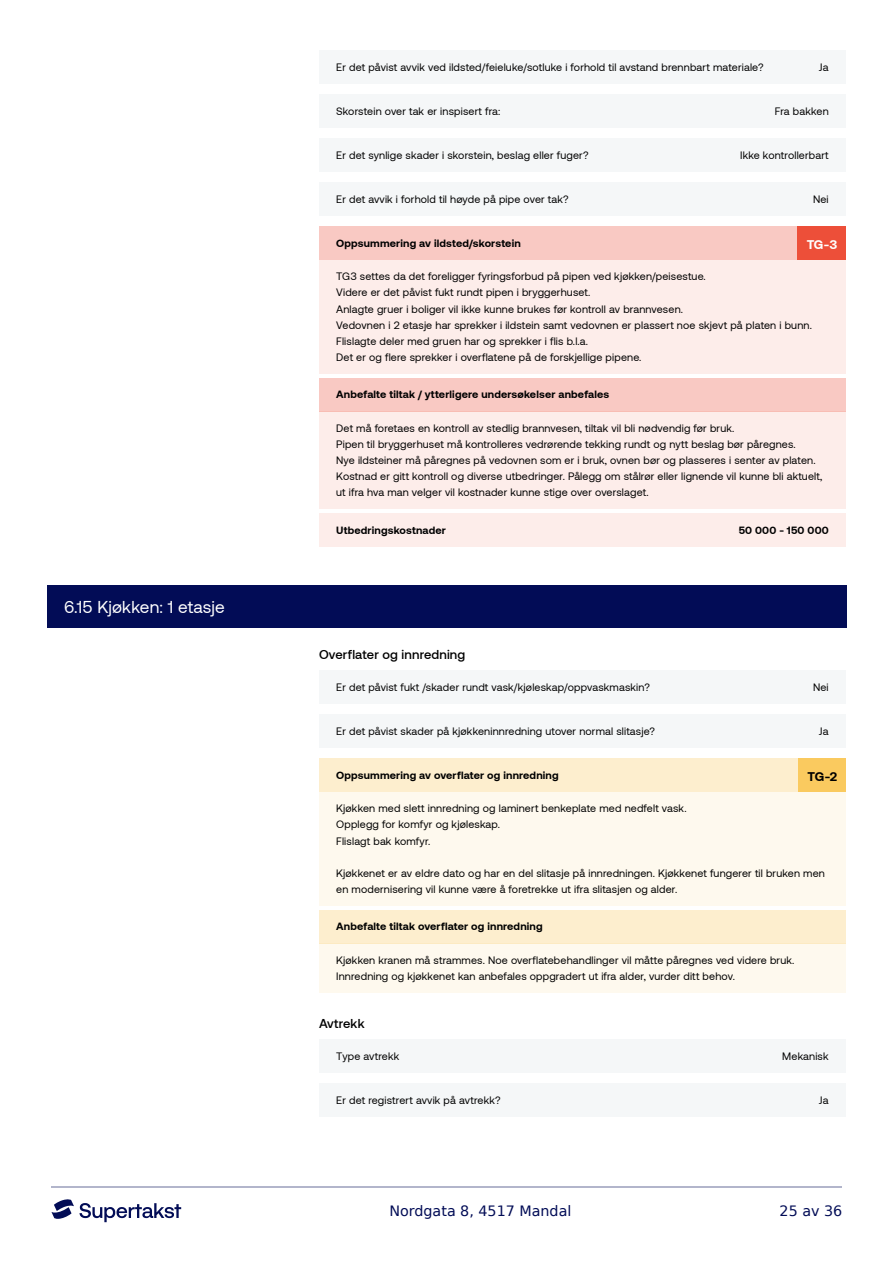
<style>
.page{position:relative;width:893px;height:1263px;background:#fff}
.page>*{position:absolute;margin:0;border:0;box-sizing:border-box;transform-origin:0 0}
.t1{font:17.1px "Aeonik";letter-spacing:.01em;color:#fff}
.t2{font:14.25px "DejaVu Sans";color:#020c56}
.t3{font:500 12.9px "Aeonik";letter-spacing:.015em;color:#000}
.t4{font:700 12.9px "Aeonik";color:#fff}
.t5{font:700 12.9px "Aeonik";color:#000}
.t6{font:10.65px/16px "Aeonik";letter-spacing:.015em;color:#000}
.t7{font:700 10.65px "Aeonik";letter-spacing:.015em;color:#000}
</style>
<div class="page">
<hr style="left:51px;top:1186px;width:791px;height:2px;background:#b2b5cb">
<svg style="left:80px;top:1203px;width:101px;height:19px"></svg>
<svg style="left:51px;top:1199px;width:23px;height:20px"></svg>
<div style="left:47px;top:585px;width:799px;height:43px;background:#020c56"></div>
<div style="left:319px;top:260px;width:527px;height:114px;background:#fdedea"></div>
<div style="left:319px;top:411px;width:527px;height:98px;background:#fdedea"></div>
<div style="left:319px;top:792px;width:527px;height:114px;background:#fef9ee"></div>
<div style="left:319px;top:943px;width:527px;height:49px;background:#fef9ee"></div>
<div style="left:319px;top:51px;width:527px;height:33px;background:#f5f7f8"></div>
<div style="left:319px;top:95px;width:527px;height:33px;background:#f5f7f8"></div>
<div style="left:319px;top:139px;width:527px;height:33px;background:#f5f7f8"></div>
<div style="left:319px;top:183px;width:527px;height:33px;background:#f5f7f8"></div>
<div style="left:319px;top:227px;width:527px;height:33px;background:#f9c9c3"></div>
<div style="left:798px;top:227px;width:48px;height:33px;background:#ed4f39"></div>
<div style="left:319px;top:378px;width:527px;height:33px;background:#f9c9c3"></div>
<div style="left:319px;top:513px;width:527px;height:33px;background:#fdedea"></div>
<div style="left:319px;top:671px;width:527px;height:33px;background:#f5f7f8"></div>
<div style="left:319px;top:715px;width:527px;height:33px;background:#f5f7f8"></div>
<div style="left:319px;top:759px;width:527px;height:33px;background:#fdeece"></div>
<div style="left:799px;top:759px;width:47px;height:33px;background:#faca5f"></div>
<div style="left:319px;top:910px;width:527px;height:33px;background:#fdeece"></div>
<div style="left:319px;top:1040px;width:527px;height:33px;background:#f5f7f8"></div>
<div style="left:319px;top:1084px;width:527px;height:33px;background:#f5f7f8"></div>
<h1 class="t1" style="left:64px;top:597px;width:162px">6.15 Kjøkken: 1 etasje</h1>
<p class="t6" style="left:336px;top:60px;width:429px">Er det påvist avvik ved ildsted/feieluke/sotluke i forhold til avstand brennbart materiale?</p>
<p class="t6" style="left:819px;top:60px;width:11px">Ja</p>
<p class="t6" style="left:336px;top:103px;width:166px">Skorstein over tak er inspisert fra:</p>
<p class="t6" style="left:775px;top:103px;width:55px">Fra bakken</p>
<p class="t6" style="left:336px;top:147px;width:254px">Er det synlige skader i skorstein, beslag eller fuger?</p>
<p class="t6" style="left:740px;top:147px;width:90px">Ikke kontrollerbart</p>
<p class="t6" style="left:336px;top:191px;width:234px">Er det avvik i forhold til høyde på pipe over tak?</p>
<p class="t6" style="left:813px;top:191px;width:17px">Nei</p>
<p class="t7" style="left:336px;top:237px;width:186px">Oppsummering av ildsted/skorstein</p>
<p class="t4" style="left:807px;top:237px;width:32px">TG-3</p>
<p class="t6" style="left:336px;top:269px;width:477px">TG3 settes da det foreligger fyringsforbud på pipen ved kjøkken/peisestue.<br>Videre er det påvist fukt rundt pipen i bryggerhuset.<br>Anlagte gruer i boliger vil ikke kunne brukes før kontroll av brannvesen.<br>Vedovnen i 2 etasje har sprekker i ildstein samt vedovnen er plassert noe skjevt på platen i bunn.<br>Flislagte deler med gruen har og sprekker i flis b.l.a.<br>Det er og flere sprekker i overflatene på de forskjellige pipene.</p>
<p class="t7" style="left:336px;top:388px;width:275px">Anbefalte tiltak / ytterligere undersøkelser anbefales</p>
<p class="t6" style="left:336px;top:420px;width:488px">Det må foretaes en kontroll av stedlig brannvesen, tiltak vil bli nødvendig før bruk.<br>Pipen til bryggerhuset må kontrolleres vedrørende tekking rundt og nytt beslag bør påregnes.<br>Nye ildsteiner må påregnes på vedovnen som er i bruk, ovnen bør og plasseres i senter av platen.<br>Kostnad er gitt kontroll og diverse utbedringer. Pålegg om stålrør eller lignende vil kunne bli aktuelt, ut ifra hva man velger vil kostnader kunne stige over overslaget.</p>
<p class="t7" style="left:336px;top:524px;width:111px">Utbedringskostnader</p>
<p class="t7" style="left:739px;top:524px;width:92px">50 000 - 150 000</p>
<p class="t3" style="left:319px;top:647px;width:148px">Overflater og innredning</p>
<p class="t6" style="left:336px;top:679px;width:315px">Er det påvist fukt /skader rundt vask/kjøleskap/oppvaskmaskin?</p>
<p class="t6" style="left:813px;top:679px;width:17px">Nei</p>
<p class="t6" style="left:336px;top:723px;width:320px">Er det påvist skader på kjøkkeninnredning utover normal slitasje?</p>
<p class="t6" style="left:819px;top:723px;width:11px">Ja</p>
<p class="t7" style="left:336px;top:769px;width:224px">Oppsummering av overflater og innredning</p>
<p class="t5" style="left:808px;top:769px;width:31px">TG-2</p>
<p class="t6" style="left:336px;top:801px;width:352px">Kjøkken med slett innredning og laminert benkeplate med nedfelt vask.<br>Opplegg for komfyr og kjøleskap.<br>Flislagt bak komfyr.</p>
<p class="t6" style="left:336px;top:865px;width:490px">Kjøkkenet er av eldre dato og har en del slitasje på innredningen. Kjøkkenet fungerer til bruken men en modernisering vil kunne være å foretrekke ut ifra slitasjen og alder.</p>
<p class="t7" style="left:336px;top:920px;width:208px">Anbefalte tiltak overflater og innredning</p>
<p class="t6" style="left:336px;top:952px;width:460px">Kjøkken kranen må strammes. Noe overflatebehandlinger vil måtte påregnes ved videre bruk.<br>Innredning og kjøkkenet kan anbefales oppgradert ut ifra alder, vurder ditt behov.</p>
<p class="t3" style="left:319px;top:1016px;width:47px">Avtrekk</p>
<p class="t6" style="left:336px;top:1048px;width:65px">Type avtrekk</p>
<p class="t6" style="left:782px;top:1048px;width:48px">Mekanisk</p>
<p class="t6" style="left:336px;top:1092px;width:166px">Er det registrert avvik på avtrekk?</p>
<p class="t6" style="left:819px;top:1092px;width:11px">Ja</p>
<h2 class="t2" style="left:389px;top:1199px;width:184px">Nordgata 8, 4517 Mandal</h2>
<h2 class="t2" style="left:780px;top:1199px;width:64px">25 av 36</h2>
</div>
